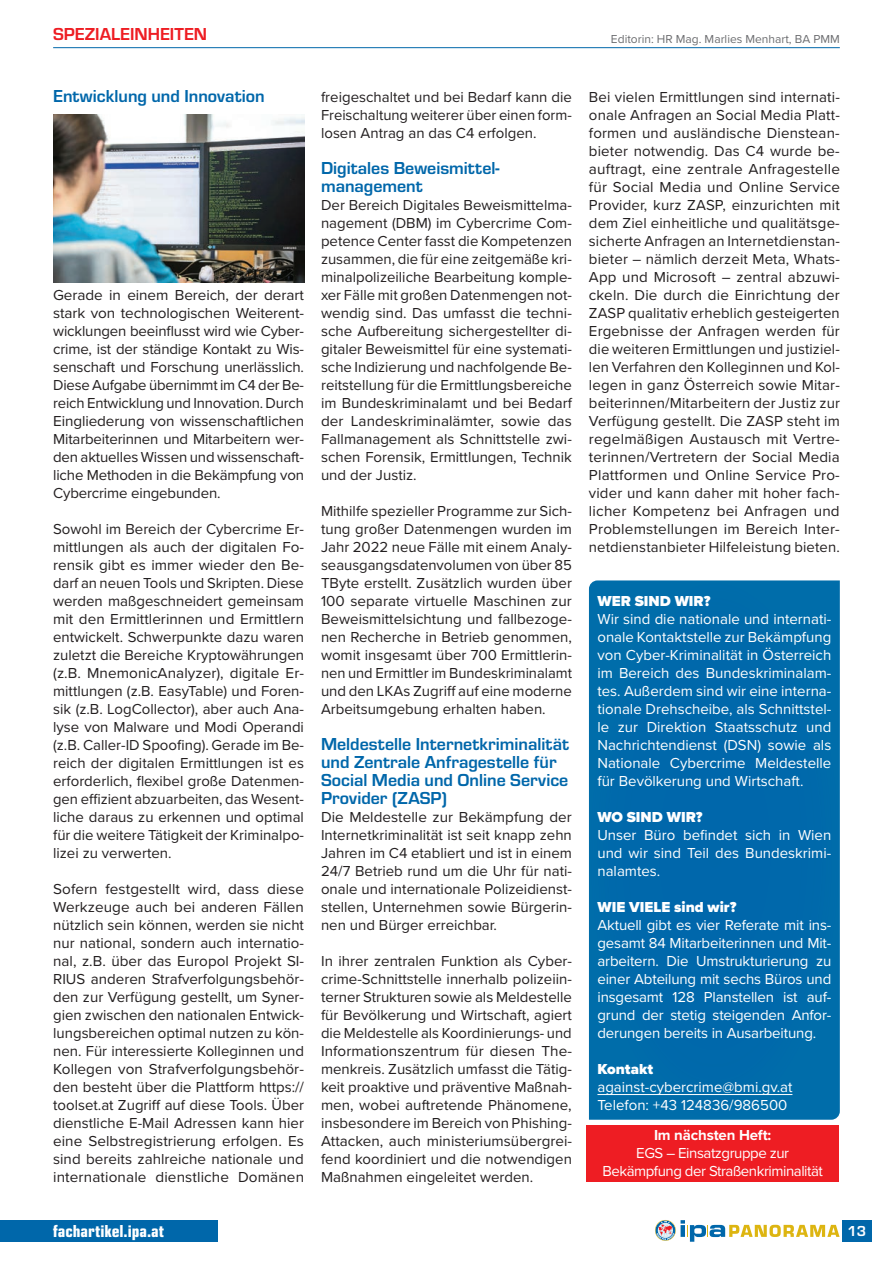
<style>
.page{position:relative;width:893px;height:1263px;background:#fff}
.page>*{position:absolute;margin:0;border:0;box-sizing:border-box;transform-origin:0 0}
.t1{font:700 18px/18px "Eurostile";color:#0067aa}
.t2{font:18px "Eurostile Con Hea";color:#fff}
.t3{font:700 18px "Eurostile";color:#ee1d23}
.t4{font:15px/18px "Proxima Nova";color:#231f20;text-align:justify}
.t5{font:15px/18px "Proxima Nova";color:#fff;text-align:justify}
.t6{font:15px/18px "Proxima Nova";letter-spacing:-.03em;color:#fff;text-align:center}
.t7{font:900 15px "Proxima Nova";color:#fff}
.t8{font:700 15px "Proxima Nova";letter-spacing:-.01em;color:#fff}
.t9{font:700 15px "Eurostile";color:#fff}
.t10{font:12px "Proxima Nova";color:#6c6d70}
</style>
<div class="page">
<svg style="left:655px;top:1220px;width:184px;height:22px"></svg>
<div style="left:842px;top:1220px;width:30px;height:22px;background:#0067aa"></div>
<hr style="left:53px;top:47px;width:787px;height:1px;background:#0067aa">
<div style="left:0;top:1220px;width:217px;height:22px;background:#0067aa"></div>
<div style="left:589px;top:580px;width:251px;height:540px;background:#0069ab"></div>
<hr style="left:597px;top:1094px;width:195px;height:1px;background:#fff">
<div style="left:586px;top:1125px;width:253px;height:57px;background:#ee1d23"></div>
<img style="left:53px;top:115px;width:251px;height:167px">
<p class="t3" style="left:53px;top:21px;width:156px">SPEZIALEINHEITEN</p>
<p class="t10" style="left:611px;top:30px;width:230px">Editorin: HR Mag. Marlies Menhart, BA PMM</p>
<p class="t1" style="left:53px;top:86px;width:213px">Entwicklung und Innovation</p>
<p class="t4" style="left:53px;top:285px;width:253px">Gerade in einem Bereich, der derart stark von technologischen Weiterent&shy;wicklungen beeinflusst wird wie Cyber&shy;crime, ist der ständige Kontakt zu Wis&shy;senschaft und Forschung unerlässlich.<br>Diese Aufgabe übernimmt im C4 der Be&shy;reich Entwicklung und Innovation. Durch Eingliederung von wissenschaftlichen Mitarbeiterinnen und Mitarbeitern wer&shy;den aktuelles Wissen und wissenschaft&shy;liche Methoden in die Bekämpfung von Cybercrime eingebunden.</p>
<p class="t4" style="left:53px;top:519px;width:252px">Sowohl im Bereich der Cybercrime Er&shy;mittlungen als auch der digitalen Fo&shy;rensik gibt es immer wieder den Be&shy;darf an neuen Tools und Skripten. Diese werden maßgeschneidert gemeinsam mit den Ermittlerinnen und Ermittlern entwickelt. Schwerpunkte dazu waren zuletzt die Bereiche Kryptowährungen (z.B. MnemonicAnalyzer), digitale Er&shy;mittlungen (z.B. EasyTable) und Foren&shy;sik (z.B. LogCollector), aber auch Ana&shy;lyse von Malware und Modi Operandi (z.B. Caller-ID Spoofing). Gerade im Be&shy;reich der digitalen Ermittlungen ist es erforderlich, flexibel große Datenmen&shy;gen effizient abzuarbeiten, das Wesent&shy;liche daraus zu erkennen und optimal für die weitere Tätigkeit der Kriminalpo&shy;lizei zu verwerten.</p>
<p class="t4" style="left:53px;top:879px;width:252px">Sofern festgestellt wird, dass diese Werkzeuge auch bei anderen Fällen nützlich sein können, werden sie nicht nur national, sondern auch internatio&shy;nal, z.B. über das Europol Projekt SI-RIUS anderen Strafverfolgungsbehör&shy;den zur Verfügung gestellt, um Syner&shy;gien zwischen den nationalen Entwick&shy;lungsbereichen optimal nutzen zu kön&shy;nen. Für interessierte Kolleginnen und Kollegen von Strafverfolgungsbehör&shy;den besteht über die Plattform https:// toolset.at Zugriff auf diese Tools. Über dienstliche E-Mail Adressen kann hier eine Selbstregistrierung erfolgen. Es sind bereits zahlreiche nationale und internationale dienstliche Domänen</p>
<p class="t4" style="left:321px;top:87px;width:252px">freigeschaltet und bei Bedarf kann die Freischaltung weiterer über einen form&shy;losen Antrag an das C4 erfolgen.</p>
<p class="t1" style="left:321px;top:158px;width:180px">Digitales Beweismittel&shy;management</p>
<p class="t4" style="left:321px;top:195px;width:253px">Der Bereich Digitales Beweismittelma&shy;nagement (DBM) im Cybercrime Com&shy;petence Center fasst die Kompetenzen zusammen, die für eine zeitgemäße kri&shy;minalpolizeiliche Bearbeitung komple&shy;xer Fälle mit großen Datenmengen not&shy;wendig sind. Das umfasst die techni&shy;sche Aufbereitung sichergestellter di&shy;gitaler Beweismittel für eine systemati&shy;sche Indizierung und nachfolgende Be&shy;reitstellung für die Ermittlungsbereiche im Bundeskriminalamt und bei Bedarf der Landeskriminalämter, sowie das Fallmanagement als Schnittstelle zwi&shy;schen Forensik, Ermittlungen, Technik und der Justiz.</p>
<p class="t4" style="left:321px;top:501px;width:252px">Mithilfe spezieller Programme zur Sich&shy;tung großer Datenmengen wurden im Jahr 2022 neue Fälle mit einem Analy&shy;seausgangsdatenvolumen von über 85<br>TByte erstellt. Zusätzlich wurden über 100 separate virtuelle Maschinen zur Beweismittelsichtung und fallbezoge&shy;nen Recherche in Betrieb genommen, womit insgesamt über 700 Ermittlerin&shy;nen und Ermittler im Bundeskriminalamt und den LKAs Zugriff auf eine moderne Arbeitsumgebung erhalten haben.</p>
<p class="t1" style="left:321px;top:734px;width:249px">Meldestelle Internetkriminalität und Zentrale Anfragestelle für<br>Social Media und Online Service<br>Provider (ZASP)</p>
<p class="t4" style="left:321px;top:807px;width:252px">Die Meldestelle zur Bekämpfung der Internetkriminalität ist seit knapp zehn Jahren im C4 etabliert und ist in einem 24/7 Betrieb rund um die Uhr für nati&shy;onale und internationale Polizeidienst&shy;stellen, Unternehmen sowie Bürgerin&shy;nen und Bürger erreichbar.</p>
<p class="t4" style="left:321px;top:951px;width:252px">In ihrer zentralen Funktion als Cyber&shy;crime-Schnittstelle innerhalb polizeiin&shy;terner Strukturen sowie als Meldestelle für Bevölkerung und Wirtschaft, agiert die Meldestelle als Koordinierungs- und Informationszentrum für diesen The&shy;menkreis. Zusätzlich umfasst die Tätig&shy;keit proaktive und präventive Maßnah&shy;men, wobei auftretende Phänomene, insbesondere im Bereich von Phishing-Attacken, auch ministeriumsübergrei&shy;fend koordiniert und die notwendigen Maßnahmen eingeleitet werden.</p>
<p class="t4" style="left:589px;top:87px;width:253px">Bei vielen Ermittlungen sind internati&shy;onale Anfragen an Social Media Platt&shy;formen und ausländische Dienstean&shy;bieter notwendig. Das C4 wurde be&shy;auftragt, eine zentrale Anfragestelle für Social Media und Online Service Provider, kurz ZASP, einzurichten mit dem Ziel einheitliche und qualitätsge&shy;sicherte Anfragen an Internetdienstan&shy;bieter – nämlich derzeit Meta, Whats-App und Microsoft – zentral abzuwi&shy;ckeln. Die durch die Einrichtung der ZASP qualitativ erheblich gesteigerten Ergebnisse der Anfragen werden für die weiteren Ermittlungen und justiziel&shy;len Verfahren den Kolleginnen und Kol&shy;legen in ganz Österreich sowie Mitar&shy;beiterinnen/Mitarbeitern der Justiz zur Verfügung gestellt. Die ZASP steht im regelmäßigen Austausch mit Vertre&shy;terinnen/Vertretern der Social Media Plattformen und Online Service Pro&shy;vider und kann daher mit hoher fach&shy;licher Kompetenz bei Anfragen und Problemstellungen im Bereich Inter&shy;netdienstanbieter Hilfeleistung bieten.</p>
<p class="t7" style="left:597px;top:590px;width:115px">WER SIND WIR?</p>
<p class="t5" style="left:597px;top:609px;width:235px">Wir sind die nationale und internati&shy;onale Kontaktstelle zur Bekämpfung von Cyber-Kriminalität in Österreich im Bereich des Bundeskriminalam&shy;tes. Außerdem sind wir eine interna&shy;tionale Drehscheibe, als Schnittstel&shy;le zur Direktion Staatsschutz und Nachrichtendienst (DSN) sowie als Nationale Cybercrime Meldestelle für Bevölkerung und Wirtschaft.</p>
<p class="t7" style="left:597px;top:806px;width:107px">WO SIND WIR?</p>
<p class="t5" style="left:597px;top:825px;width:235px">Unser Büro befindet sich in Wien und wir sind Teil des Bundeskrimi&shy;nalamtes.</p>
<p class="t7" style="left:597px;top:896px;width:141px">WIE VIELE sind wir?</p>
<p class="t5" style="left:597px;top:915px;width:235px">Aktuell gibt es vier Referate mit ins&shy;gesamt 84 Mitarbeiterinnen und Mit&shy;arbeitern. Die Umstrukturierung zu einer Abteilung mit sechs Büros und insgesamt 128 Planstellen ist auf&shy;grund der stetig steigenden Anfor&shy;derungen bereits in Ausarbeitung.</p>
<p class="t7" style="left:597px;top:1058px;width:57px">Kontakt</p>
<p class="t5" style="left:597px;top:1077px;width:196px">against-cybercrime@bmi.gv.at<br>Telefon: +43 124836/986500</p>
<p class="t8" style="left:654px;top:1124px;width:119px">Im nächsten Heft:</p>
<p class="t6" style="left:602px;top:1144px;width:222px">EGS – Einsatzgruppe zur<br>Bekämpfung der Straßenkriminalität</p>
<p class="t2" style="left:53px;top:1218px;width:113px">fachartikel.ipa.at</p>
<p class="t9" style="left:847px;top:1220px;width:20px">13</p>
</div>
